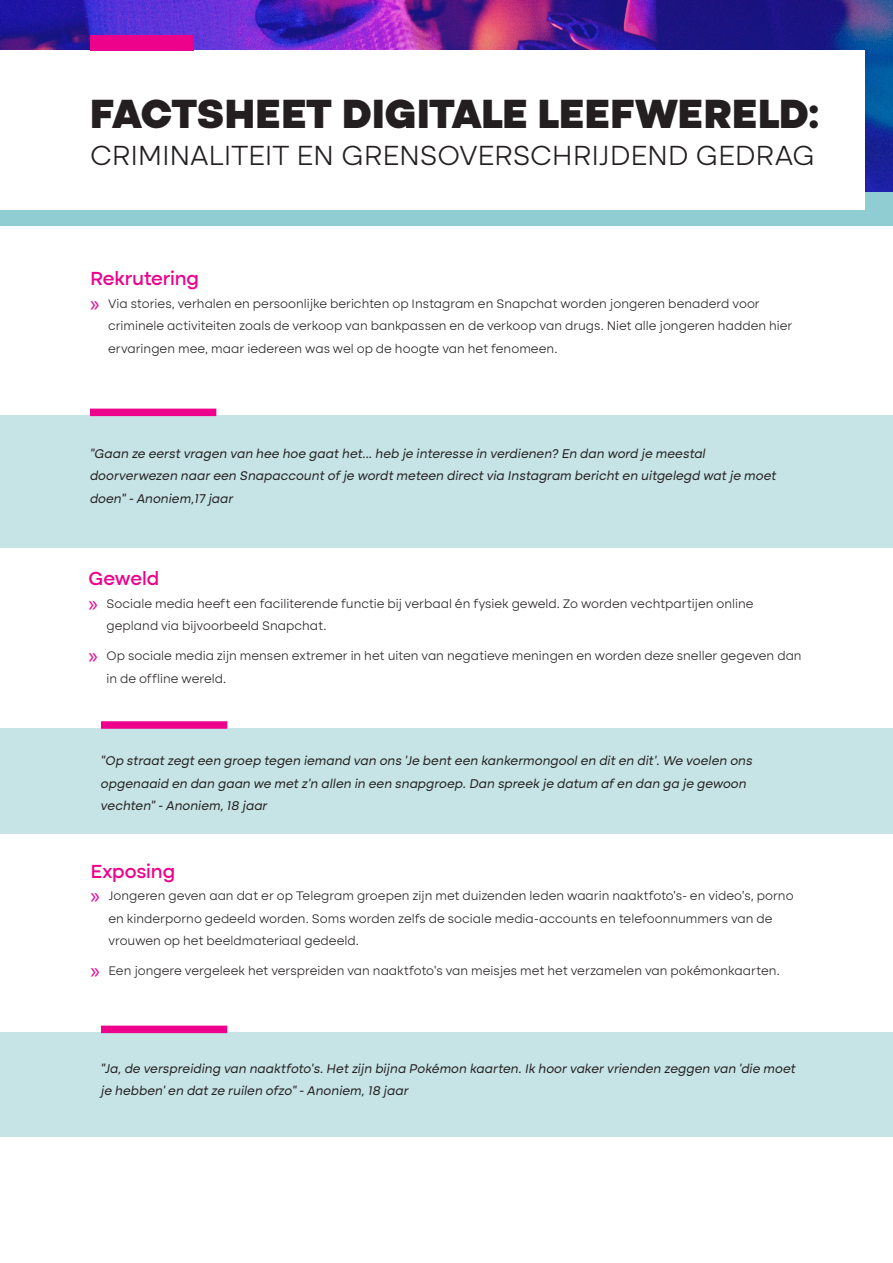
<style>
.page{position:relative;width:893px;height:1263px;background:#fff}
.page>*{position:absolute;margin:0;border:0;box-sizing:border-box;transform-origin:0 0}
.Headline_40_44_Left{font:800 42px "Altone";letter-spacing:.005em;color:#231f20}
.Headline_40_44_Left-2{font:300 28.5px "Altone";letter-spacing:-.01em;color:#231f20}
.Headline_13_15_Left{font:500 19.5px "Altone";letter-spacing:-.01em;color:#ed028c}
.t1{font:300 12.75px/22.5px "Altone";color:#231f20}
.Copy_Text_08_14_Left{font:italic 12.75px/22.5px "Altone";letter-spacing:.005em;color:#231f20}
.s1{font-family:"Myriad Pro";font-weight:400;font-size:22.5px;color:#ed028c}
</style>
<div class="page">
<div style="left:0;top:0;width:893px;height:225px;background:#8fcdd2"></div>
<img style="left:0;top:0;width:893px;height:191px">
<div style="left:0;top:50px;width:864px;height:160px;background:#fff"></div>
<div style="left:90px;top:35px;width:104px;height:15px;background:#ed028c"></div>
<div style="left:0;top:415px;width:893px;height:133px;background:#c6e3e6"></div>
<div style="left:90px;top:409px;width:126px;height:7px;background:#ed028c"></div>
<div style="left:0;top:728px;width:893px;height:106px;background:#c6e3e6"></div>
<div style="left:101px;top:721px;width:126px;height:8px;background:#ed028c"></div>
<div style="left:0;top:1032px;width:893px;height:105px;background:#c6e3e6"></div>
<div style="left:101px;top:1025px;width:126px;height:8px;background:#ed028c"></div>
<p class="Headline_40_44_Left" style="left:90px;top:94px;width:731px">FACTSHEET DIGITALE LEEFWERELD:</p>
<p class="Headline_40_44_Left-2" style="left:90px;top:143px;width:726px">CRIMINALITEIT EN GRENSOVERSCHRIJDEND GEDRAG</p>
<p class="Headline_13_15_Left" style="left:90px;top:270px;width:111px">Rekrutering</p>
<p class="t1" style="left:108px;top:293px;width:686px;text-indent:-18px"><span class="s1">»</span> Via stories, verhalen en persoonlijke berichten op Instagram en Snapchat worden jongeren benaderd voor criminele activiteiten zoals de verkoop van bankpassen en de verkoop van drugs. Niet alle jongeren hadden hier ervaringen mee, maar iedereen was wel op de hoogte van het fenomeen.</p>
<p class="Copy_Text_08_14_Left" style="left:90px;top:443px;width:688px">"Gaan ze eerst vragen van hee hoe gaat het... heb je interesse in verdienen? En dan word je meestal doorverwezen naar een Snapaccount of je wordt meteen direct via Instagram bericht en uitgelegd wat je moet doen" - Anoniem,17 jaar</p>
<p class="Headline_13_15_Left" style="left:89px;top:570px;width:72px">Geweld</p>
<p class="t1" style="left:107px;top:593px;width:648px;text-indent:-18px"><span class="s1">»</span> Sociale media heeft een faciliterende functie bij verbaal én fysiek geweld. Zo worden vechtpartijen online gepland via bijvoorbeeld Snapchat.</p>
<p class="t1" style="left:107px;top:645px;width:697px;text-indent:-18px"><span class="s1">»</span> Op sociale media zijn mensen extremer in het uiten van negatieve meningen en worden deze sneller gegeven dan in de offline wereld.</p>
<p class="Copy_Text_08_14_Left" style="left:101px;top:750px;width:653px">"Op straat zegt een groep tegen iemand van ons 'Je bent een kankermongool en dit en dit'. We voelen ons opgenaaid en dan gaan we met z'n allen in een snapgroep. Dan spreek je datum af en dan ga je gewoon vechten” - Anoniem, 18 jaar</p>
<p class="Headline_13_15_Left" style="left:90px;top:862px;width:86px">Exposing</p>
<p class="t1" style="left:108px;top:885px;width:687px;text-indent:-18px"><span class="s1">»</span> Jongeren geven aan dat er op Telegram groepen zijn met duizenden leden waarin naaktfoto’s- en video’s, porno en kinderporno gedeeld worden. Soms worden zelfs de sociale media-accounts en telefoonnummers van de vrouwen op het beeldmateriaal gedeeld.</p>
<p class="t1" style="left:90px;top:960px;width:691px"><span class="s1">»</span> Een jongere vergeleek het verspreiden van naaktfoto’s van meisjes met het verzamelen van pokémonkaarten.</p>
<p class="Copy_Text_08_14_Left" style="left:101px;top:1058px;width:696px">"Ja, de verspreiding van naaktfoto’s. Het zijn bijna Pokémon kaarten. Ik hoor vaker vrienden zeggen van 'die moet je hebben' en dat ze ruilen ofzo” - Anoniem, 18 jaar</p>
</div>
